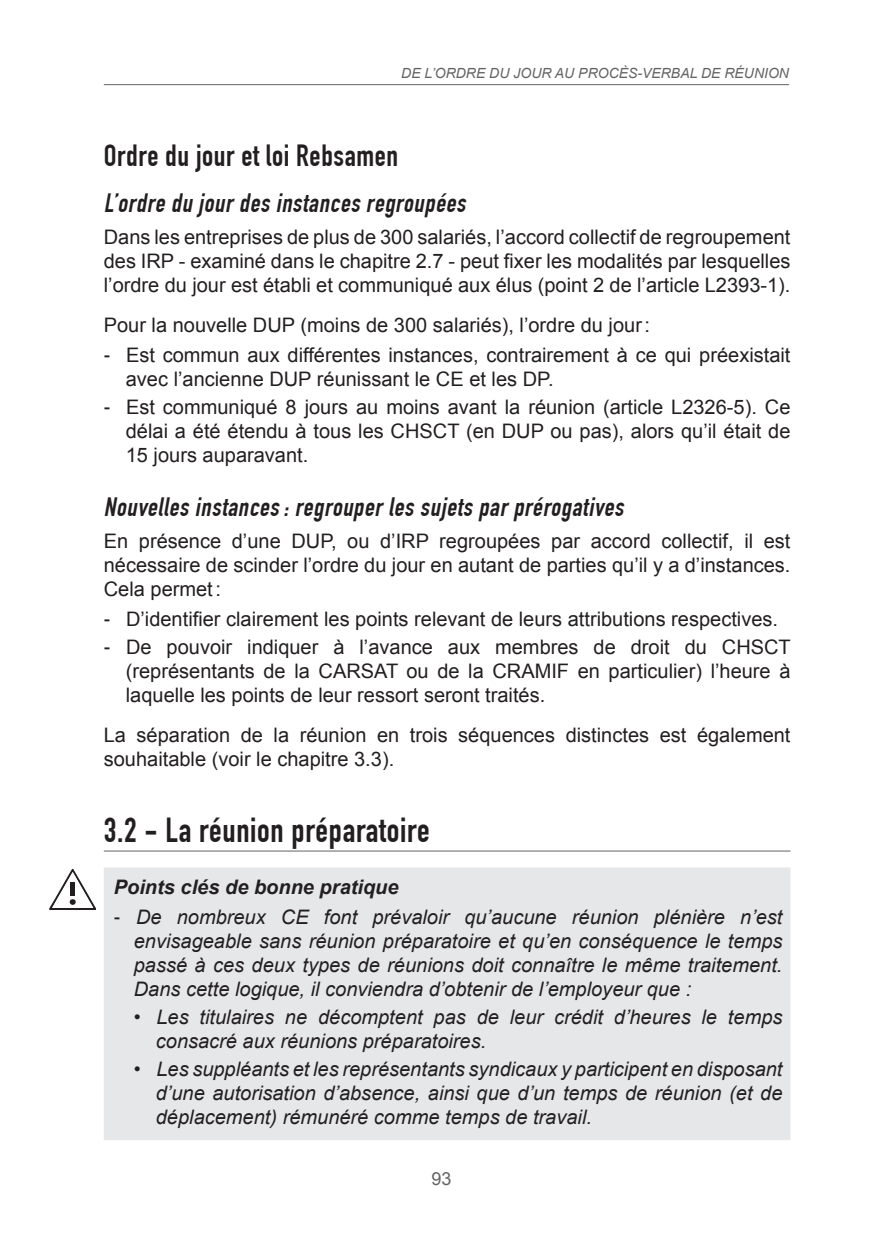
<style>
.page{position:relative;width:883px;height:1251px;background:#fff}
.page>*{position:absolute;margin:0;border:0;box-sizing:border-box;transform-origin:0 0}
.t1{font:700 34px "DIN Condensed";letter-spacing:.02em;color:#231f20}
.t2{font:700 30px "DIN Condensed";letter-spacing:.02em;color:#231f20}
.t3{font:italic 700 26px "DIN Condensed";color:#231f20}
.t4{font:20px/24px "Arial";color:#231f20}
.t5{font:italic 20px/24px "Arial";color:#231f20}
.t6{font:18px "Arial";color:#636366}
.t7{font:italic 14px "Arial";color:#636366}
.s1{font-family:"Helvetica"}
.s2{font-weight:700}
.s3{font-family:"Helvetica";font-style:normal}
</style>
<div class="page">
<hr style="left:104px;top:84px;width:684px;height:1px;background:#636366">
<hr style="left:104px;top:850px;width:686px;height:1px;background:#636366">
<div style="left:104px;top:867px;width:686px;height:273px;background:#e6e7e9"></div>
<svg style="left:49px;top:869px;width:47px;height:40px"></svg>
<p class="t7" style="left:401px;top:64px;width:389px">DE L’ORDRE DU JOUR AU PROCÈS-VERBAL DE RÉUNION</p>
<h2 class="t2" style="left:104px;top:138px;width:296px">Ordre du jour et loi Rebsamen</h2>
<h3 class="t3" style="left:104px;top:187px;width:368px">L’ordre du jourdes instances regroupées</h3>
<p class="t4" style="left:104px;top:225px;width:687px;text-align:justify">Dans les entreprises de plus de 300 salariés, l’accord collectif de regroupement des IRP - examiné dans le chapitre 2.7 - peut fixer les modalités par lesquelles l’ordre du jour est établi et communiqué aux élus (point 2 de l’article L2393-1).</p>
<p class="t4" style="left:104px;top:310px;width:687px;line-height:30px">Pour la nouvelle DUP (moins de 300 salariés), l’ordre du jour:<br><span class="s1">-</span>- Est commun aux différentes instances, contrairement à ce qui préexistait</p>
<p class="t4" style="left:104px;top:365px;width:687px;line-height:28px;text-indent:22px">avec l’ancienne DUP réunissant le CE et les DP.<br><span class="s1">-</span>- Est communiqué 8 jours au moins avant la réunion (article L2326-5). Ce</p>
<p class="t4" style="left:126px;top:419px;width:665px">délai a été étendu à tous les CHSCT (en DUP ou pas), alors qu’il était de<br>15 jours auparavant.</p>
<h3 class="t3" style="left:104px;top:491px;width:526px">Nouvelles instances :regrouperles sujets parprérogatives</h3>
<p class="t4" style="left:104px;top:529px;width:687px;text-align:justify">En présence d’une DUP, ou d’IRP regroupées par accord collectif, il est nécessaire de scinder l’ordre du jour en autant de parties qu’il y a d’instances.<br>Cela permet:</p>
<p class="t4" style="left:104px;top:605px;width:688px;line-height:28px"><span class="s1">-</span>- D’identifier clairement les points relevant de leurs attributions respectives. <span class="s1">-</span>- De pouvoir indiquer à l’avance aux membres de droit du CHSCT</p>
<p class="t4" style="left:126px;top:659px;width:665px">(représentants de la CARSAT ou de la CRAMIF en particulier) l’heure à laquelle les points de leur ressort seront traités.</p>
<p class="t4" style="left:104px;top:723px;width:687px">La séparation de la réunion en trois séquences distinctes est également souhaitable (voir le chapitre 3.3).</p>
<h1 class="t1" style="left:104px;top:810px;width:327px">3.2 - La réunion préparatoire</h1>
<p class="t5" style="left:114px;top:872px;width:669px;line-height:30px"><span class="s2">Points clés de bonne pratique<br></span><span class="s3">-</span>- De nombreux CE font prévaloir qu’aucune réunion plénière n’est</p>
<p class="t5" style="left:134px;top:929px;width:649px;text-align:justify">envisageable sans réunion préparatoire et qu’en conséquence le temps passé à ces deux types de réunions doit connaître le même traitement.<br>Dans cette logique, il conviendra d’obtenir de l’employeur que :</p>
<p class="t5" style="left:156px;top:1005px;width:627px;text-indent:-22px">• Les titulaires ne décomptent pas de leur crédit d’heures le temps consacré aux réunions préparatoires.</p>
<p class="t5" style="left:156px;top:1057px;width:627px;text-align:justify;text-indent:-22px">• Les suppléants et les représentants syndicaux y participent en disposant d’une autorisation d’absence, ainsi que d’un temps de réunion (et de déplacement) rémunéré comme temps de travail.</p>
<p class="t6" style="left:431px;top:1166px;width:22px">93</p>
</div>
